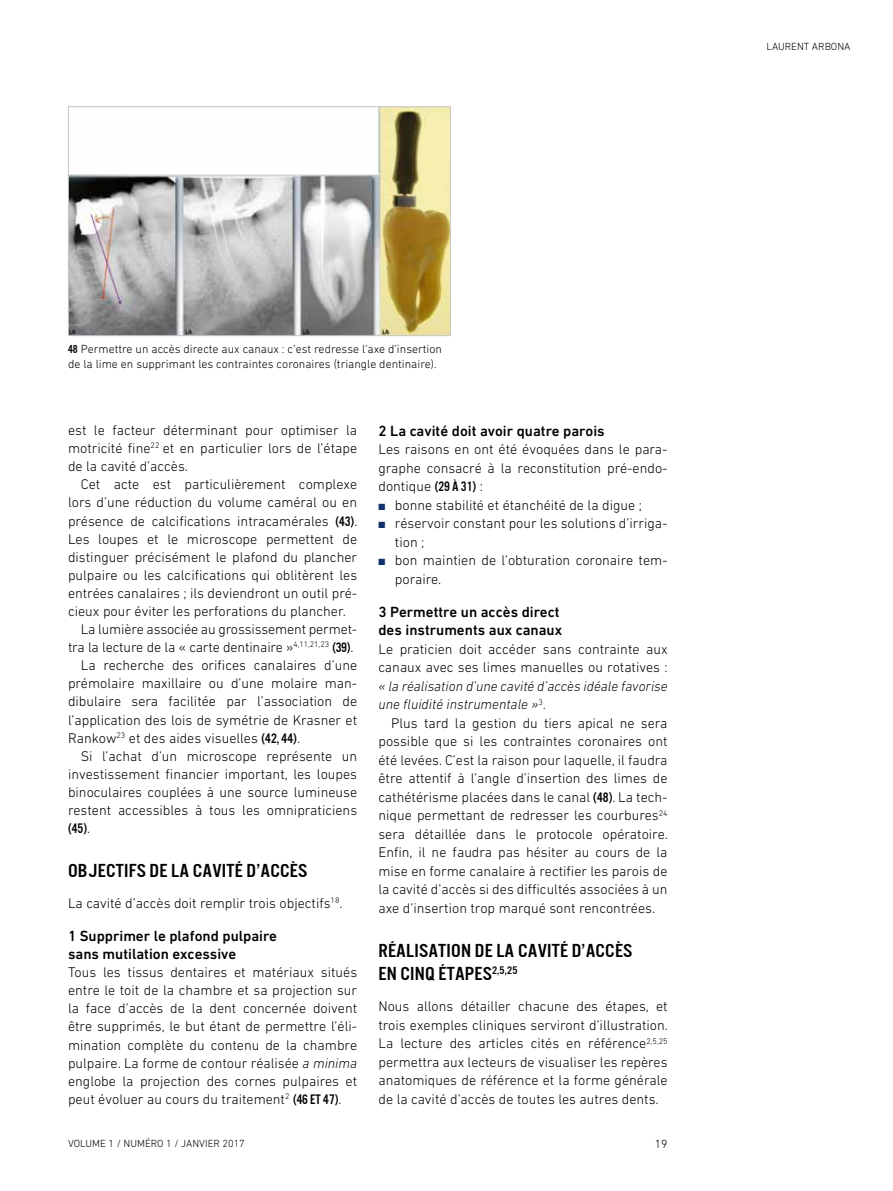
<style>
.page{position:relative;width:893px;height:1191px;background:#fff}
.page>*{position:absolute;margin:0;border:0;box-sizing:border-box;transform-origin:0 0}
.t1{font:19.5px/23px "U.S.101";letter-spacing:.01em;color:#000;scale:1.1 1}
.t2{font:500 15px/18.1px "DIN Next LT Pro";color:#000}
.t3{font:300 14.25px/18.5px "DIN Next LT Pro";color:#000;text-align:justify}
.t4{font:italic 300 14.25px/18.5px "DIN Next LT Pro";color:#000}
.t5{font:14.25px "U.S.101";color:#000}
.t6{font:300 12px/14.4px "DIN Next Rounded LT Pro";color:#000}
.t7{font:300 10.5px "DIN Next Rounded LT Pro";color:#000}
.s1{font-family:"U.S.101";font-weight:400}
.s2{font-family:"DIN Next LT Pro";font-weight:300}
.s3{font-style:italic}
.s4{color:#103169}
.s5{font-style:normal}
</style>
<div class="page">
<img style="left:70px;top:108px;width:379px;height:226px">
<div style="left:68px;top:106px;width:383px;height:230px;border:1px solid #c6c6c6"></div>
<p class="t7" style="left:766px;top:41px;width:85px">LAURENT ARBONA</p>
<p class="t6" style="left:68px;top:342px;width:375px"><span class="s1">48</span> Permettre un accès directe aux canaux : c’est redresse l’axe d’insertion de la lime en supprimant les contraintes coronaires (triangle dentinaire).</p>
<p class="t3" style="left:68px;top:421px;width:291px">est le facteur déterminant pour optimiser la motricité fine<sup>22</sup> et en particulier lors de l’étape de la cavité d’accès.</p>
<p class="t3" style="left:81px;top:475px;width:278px">Cet acte est particulièrement complexe</p>
<p class="t3" style="left:68px;top:493px;width:291px">lors d’une réduction du volume caméral ou en</p>
<p class="t3" style="left:68px;top:511px;width:291px">présence de calcifications intracamérales <span class="s1">(43)</span>.</p>
<p class="t3" style="left:68px;top:529px;width:291px">Les loupes et le microscope permettent de</p>
<p class="t3" style="left:68px;top:547px;width:291px">distinguer précisément le plafond du plancher</p>
<p class="t3" style="left:68px;top:565px;width:291px">pulpaire ou les calcifications qui oblitèrent les</p>
<p class="t3" style="left:68px;top:583px;width:291px">entrées canalaires ; ils deviendront un outil pré-</p>
<p class="t3" style="left:68px;top:602px;width:279px">cieux pour éviter les perforations du plancher.</p>
<p class="t3" style="left:81px;top:620px;width:278px">La lumière associée au grossissement permet-</p>
<p class="t3" style="left:68px;top:638px;width:287px">tra la lecture de la « carte dentinaire »<sup>4,11,21,23</sup> <span class="s1">(39)</span>.</p>
<p class="t3" style="left:81px;top:656px;width:278px">La recherche des orifices canalaires d’une</p>
<p class="t3" style="left:68px;top:674px;width:291px">prémolaire maxillaire ou d’une molaire man-</p>
<p class="t3" style="left:68px;top:692px;width:291px">dibulaire sera facilitée par l’association de</p>
<p class="t3" style="left:68px;top:710px;width:291px">l’application des lois de symétrie de Krasner et</p>
<p class="t3" style="left:68px;top:728px;width:234px">Rankow<sup>23</sup> et des aides visuelles <span class="s1">(42, 44)</span>.</p>
<p class="t3" style="left:81px;top:746px;width:278px">Si l’achat d’un microscope représente un</p>
<p class="t3" style="left:68px;top:764px;width:291px">investissement financier important, les loupes</p>
<p class="t3" style="left:68px;top:782px;width:291px">binoculaires couplées à une source lumineuse</p>
<p class="t3" style="left:68px;top:801px;width:291px">restent accessibles à tous les omnipraticiens</p>
<p class="t5" style="left:68px;top:821px;width:24px">(45)<span class="s2">.</span></p>
<h1 class="t1" style="left:68px;top:859px;width:219px">OBJECTIFS DE LA CAVITÉ D’ACCÈS</h1>
<p class="t3" style="left:68px;top:893px;width:276px">La cavité d’accès doit remplir trois objectifs<sup>18</sup>.</p>
<p class="t2" style="left:68px;top:926px;width:211px">1 Supprimer le plafond pulpaire sans mutilation excessive</p>
<p class="t3" style="left:68px;top:963px;width:291px">Tous les tissus dentaires et matériaux situés entre le toit de la chambre et sa projection sur la face d’accès de la dent concernée doivent être supprimés, le but étant de permettre l’éli&shy;mination complète du contenu de la chambre pulpaire. La forme de contour réalisée <span class="s3">a minima </span>englobe la projection des cornes pulpaires et peut évoluer au cours du traitement<sup>2</sup> <span class="s1">(46 ET 47)</span>.</p>
<p class="t2" style="left:378px;top:421px;width:228px">2 La cavité doit avoir quatre parois</p>
<p class="t3" style="left:378px;top:440px;width:291px">Les raisons en ont été évoquées dans le para&shy;graphe consacré à la reconstitution pré-endo&shy;dontique <span class="s1">(29 À 31)</span> :</p>
<p class="t3" style="left:378px;top:495px;width:265px"><span class="s4">■</span> bonne stabilité et étanchéité de la digue ;</p>
<p class="t3" style="left:395px;top:514px;width:274px;text-indent:-16px"><span class="s4">■</span> réservoir constant pour les solutions d’irriga&shy;tion ;</p>
<p class="t3" style="left:395px;top:551px;width:274px;text-indent:-16px"><span class="s4">■</span> bon maintien de l’obturation coronaire tem&shy;poraire.</p>
<p class="t2" style="left:378px;top:602px;width:185px">3 Permettre un accès direct des instruments aux canaux</p>
<p class="t3" style="left:378px;top:639px;width:291px">Le praticien doit accéder sans contrainte aux canaux avec ses limes manuelles ou rotatives :</p>
<p class="t4" style="left:378px;top:676px;width:291px">« la réalisation d’une cavité d’accès idéale favorise une fluidité instrumentale »<sup>3</sup><span class="s5">.</span></p>
<p class="t3" style="left:378px;top:713px;width:291px;text-indent:13px">Plus tard la gestion du tiers apical ne sera possible que si les contraintes coronaires ont été levées. C’est la raison pour laquelle, il faudra être attentif à l’angle d’insertion des limes de cathétérisme placées dans le canal <span class="s1">(48)</span>. La tech&shy;nique permettant de redresser les courbures<sup>24 </sup>sera détaillée dans le protocole opératoire.<br>Enfin, il ne faudra pas hésiter au cours de la mise en forme canalaire à rectifier les parois de la cavité d’accès si des difficultés associées à un axe d’insertion trop marqué sont rencontrées.</p>
<h1 class="t1" style="left:378px;top:939px;width:232px">RÉALISATION DE LA CAVITÉ D’ACCÈS<br>EN CINQ ÉTAPES<sup>2,5,25</sup></h1>
<p class="t3" style="left:378px;top:997px;width:291px">Nous allons détailler chacune des étapes, et trois exemples cliniques serviront d’illustration.<br>La lecture des articles cités en référence<sup>2,5,25 </sup>permettra aux lecteurs de visualiser les repères anatomiques de référence et la forme générale de la cavité d’accès de toutes les autres dents.</p>
<p class="t7" style="left:68px;top:1137px;width:178px">VOLUME 1 / NUMÉRO 1 / JANVIER 2017</p>
<p class="t6" style="left:655px;top:1136px;width:14px">19</p>
</div>
